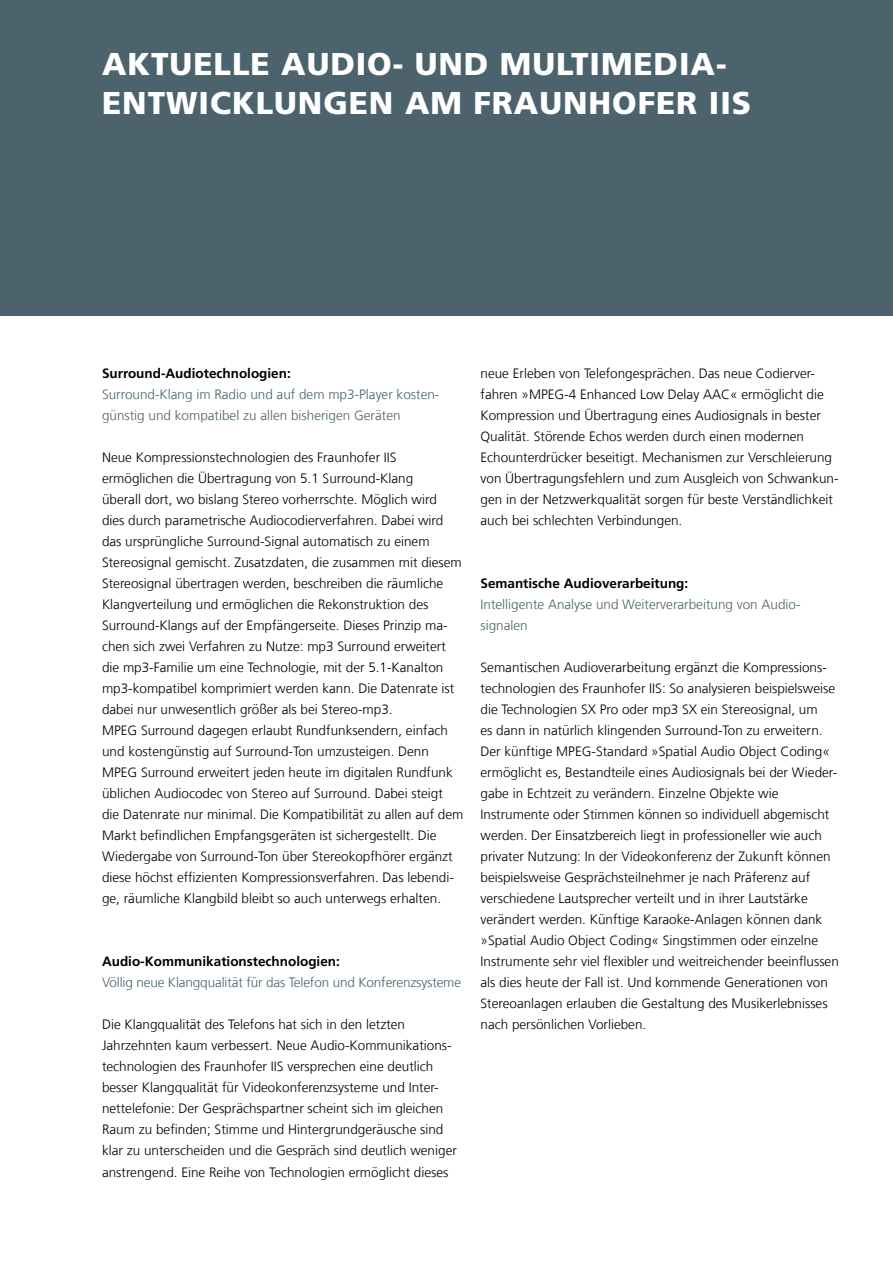
<style>
.page{position:relative;width:893px;height:1263px;background:#fff}
.page>*{position:absolute;margin:0;border:0;box-sizing:border-box;transform-origin:0 0}
.t1{font:900 31.5px/39px "Frutiger LT Com";letter-spacing:.03em;color:#fff}
.t2{font:300 13.5px/21px "Frutiger LT Com";color:#000}
.t3{font:300 13.5px/21px "Frutiger LT Com";color:#4c626c}
.t4{font:700 13.5px "Frutiger LT Com";color:#000}
</style>
<div class="page">
<div style="left:0;top:0;width:893px;height:315px;background:#4c626c"></div>
<h1 class="t1" style="left:102px;top:44px;width:626px">AKTUELLE AUDIO- UND MULTIMEDIA-<br>ENTWICKLUNGEN AM FRAUNHOFER IIS</h1>
<p class="t4" style="left:102px;top:366px;width:190px">Surround-Audiotechnologien:</p>
<p class="t3" style="left:102px;top:384px;width:339px">Surround-Klang im Radio und auf dem mp3-Player kosten&shy;günstig und kompatibel zu allen bisherigen Geräten</p>
<p class="t2" style="left:102px;top:447px;width:363px">Neue Kompressionstechnologien des Fraunhofer IIS ermöglichen die Übertragung von 5.1 Surround-Klang<br>ü berall dort, wo bislang Stereo vorherrschte. Möglich wird<br>dies durch parametrische Audiocodierverfahren. Dabei wird das ursprü ngliche Surround-Signal automatisch zu einem Stereosignal gemischt. Zusatzdaten, die zusammen mit diesem Stereosignal ü bertragen werden, beschreiben die räumliche Klangverteilung und ermöglichen die Rekonstruktion des Surround-Klangs auf der Empfängerseite. Dieses Prinzip ma&shy;chen sich zwei Verfahren zu Nutze: mp3 Surround erweitert die mp3-Familie um eine Technologie, mit der 5.1-Kanalton mp3-kompatibel komprimiert werden kann. Die Datenrate ist dabei nur unwesentlich größer als bei Stereo-mp3.<br>MPEG Surround dagegen erlaubt Rundfunksendern, einfach und kostengü nstig auf Surround-Ton umzusteigen. Denn MPEG Surround erweitert jeden heute im digitalen Rundfunk<br>ü blichen Audiocodec von Stereo auf Surround. Dabei steigt die Datenrate nur minimal. Die Kompatibilität zu allen auf dem Markt befindlichen Empfangsgeräten ist sichergestellt. Die Wiedergabe von Surround-Ton ü ber Stereokopfhörer ergänzt diese höchst effizienten Kompressionsverfahren. Das lebendi&shy;ge, räumliche Klangbild bleibt so auch unterwegs erhalten.</p>
<p class="t4" style="left:102px;top:954px;width:239px">Audio-Kommunikationstechnologien:</p>
<p class="t3" style="left:102px;top:972px;width:361px">Völlig neue Klangqualität für das Telefon und Konferenzsysteme</p>
<p class="t2" style="left:102px;top:1014px;width:356px">Die Klangqualität des Telefons hat sich in den letzten Jahrzehnten kaum verbessert. Neue Audio-Kommunikations&shy;technologien des Fraunhofer IIS versprechen eine deutlich besser Klangqualität für Videokonferenzsysteme und Inter&shy;nettelefonie: Der Gesprächspartner scheint sich im gleichen Raum zu befinden; Stimme und Hintergrundgeräusche sind klar zu unterscheiden und die Gespräch sind deutlich weniger anstrengend. Eine Reihe von Technologien ermöglicht dieses</p>
<p class="t2" style="left:480px;top:363px;width:360px">neue Erleben von Telefongesprächen. Das neue Codierver&shy;fahren »MPEG-4 Enhanced Low Delay AAC« ermöglicht die Kompression und Übertragung eines Audiosignals in bester Qualität. Störende Echos werden durch einen modernen Echounterdrücker beseitigt. Mechanismen zur Verschleierung von Übertragungsfehlern und zum Ausgleich von Schwankun&shy;gen in der Netzwerkqualität sorgen für beste Verständlichkeit auch bei schlechten Verbindungen.</p>
<p class="t4" style="left:480px;top:575px;width:209px">Semantische Audioverarbeitung:</p>
<p class="t3" style="left:480px;top:594px;width:320px">Intelligente Analyse und Weiterverarbeitung von Audio&shy;signalen</p>
<p class="t2" style="left:480px;top:657px;width:360px">Semantischen Audioverarbeitung ergänzt die Kompressions&shy;technologien des Fraunhofer IIS: So analysieren beispielsweise die Technologien SX Pro oder mp3 SX ein Stereosignal, um<br>es dann in natü rlich klingenden Surround-Ton zu erweitern.<br>Der kü nftige MPEG-Standard »Spatial Audio Object Coding« ermöglicht es, Bestandteile eines Audiosignals bei der Wieder&shy;gabe in Echtzeit zu verändern. Einzelne Objekte wie Instrumente oder Stimmen können so individuell abgemischt werden. Der Einsatzbereich liegt in professioneller wie auch privater Nutzung: In der Videokonferenz der Zukunft können beispielsweise Gesprächsteilnehmer je nach Präferenz auf verschiedene Lautsprecher verteilt und in ihrer Lautstärke verändert werden. Kü nftige Karaoke-Anlagen können dank »Spatial Audio Object Coding« Singstimmen oder einzelne Instrumente sehr viel flexibler und weitreichender beeinflussen als dies heute der Fall ist. Und kommende Generationen von Stereoanlagen erlauben die Gestaltung des Musikerlebnisses nach persönlichen Vorlieben.</p>
</div>
